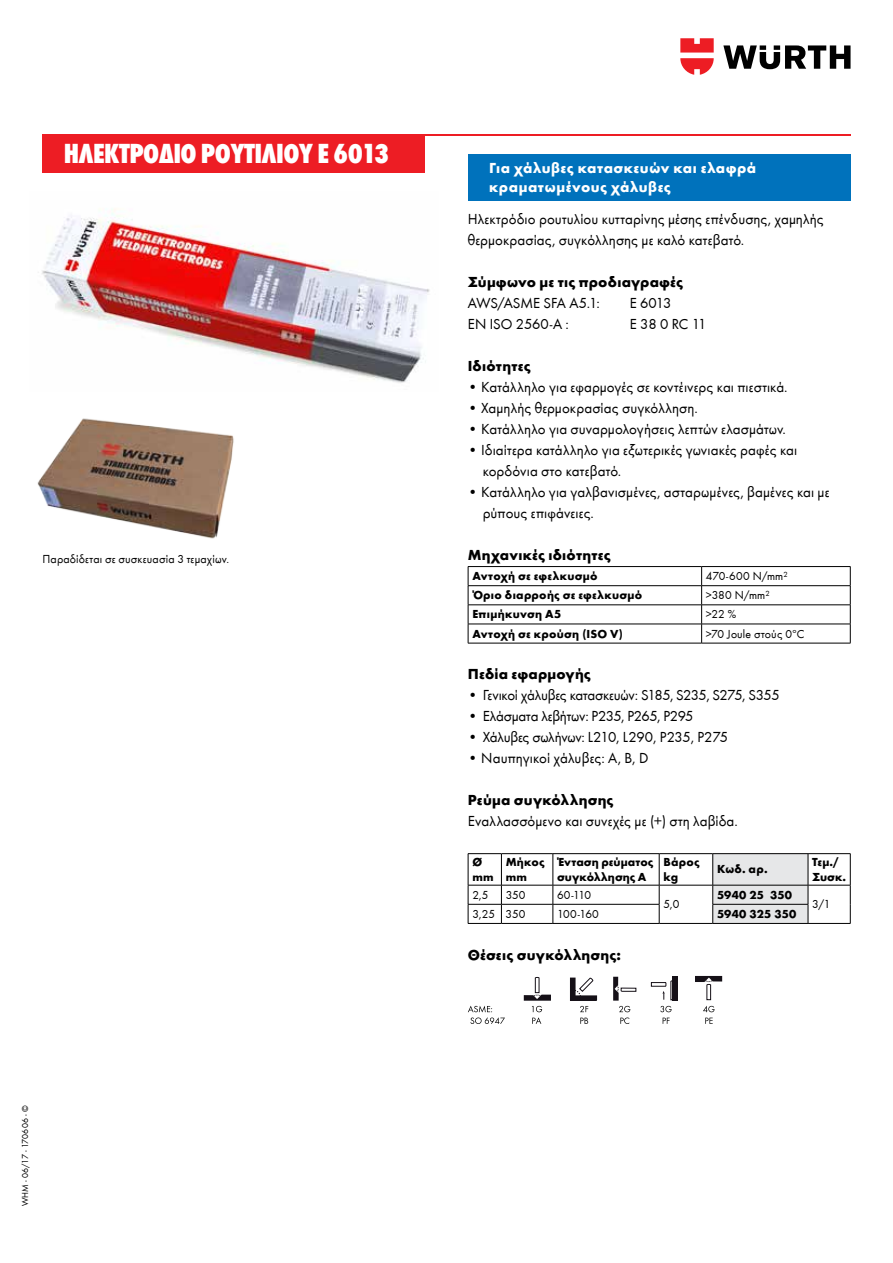
<style>
.page{position:relative;width:893px;height:1263px;background:#fff}
.page>*{position:absolute;margin:0;border:0;box-sizing:border-box;transform-origin:0 0}
.t1{font:28.5px "Wuerth Extra Bold Cond Caps";letter-spacing:-.02em;color:#fff}
.t2{font:15px/21px "Wuerth";letter-spacing:.005em;color:#000}
.t3{font:700 15px "Wuerth";letter-spacing:.015em;color:#000}
.t4{font:15px "Wuerth";letter-spacing:-.015em;color:#000}
.t5{font:700 15px/19.5px "Wuerth";letter-spacing:.035em;color:#fff}
.t6{font:15px "Wuerth";letter-spacing:-.025em;color:#000}
.t7{font:700 12px/15px "Wuerth";letter-spacing:.02em;color:#000}
.t8{font:12px "Wuerth";letter-spacing:.015em;color:#000}
.t9{font:9px "Wuerth";letter-spacing:.025em;color:#000}
</style>
<div class="page">
<svg style="left:723px;top:45px;width:127px;height:24px"></svg>
<svg style="left:680px;top:38px;width:34px;height:37px"></svg>
<hr style="left:43px;top:134px;width:807px;height:1px;background:#ed1d24">
<div style="left:43px;top:135px;width:382px;height:38px;background:#ed1d24"></div>
<div style="left:468px;top:154px;width:382px;height:47px;background:#0072bc"></div>
<hr style="left:468px;top:566px;width:234px;height:1px;background:#000">
<hr style="left:702px;top:566px;width:148px;height:1px;background:#000">
<hr style="left:468px;top:585px;width:234px;height:1px;background:#000">
<hr style="left:702px;top:585px;width:148px;height:1px;background:#000">
<hr style="left:468px;top:604px;width:234px;height:1px;background:#000">
<hr style="left:702px;top:604px;width:148px;height:1px;background:#000">
<hr style="left:468px;top:624px;width:234px;height:1px;background:#000">
<svg style="left:468px;top:567px;width:1px;height:76px"></svg>
<hr style="left:702px;top:624px;width:148px;height:1px;background:#000">
<svg style="left:701px;top:567px;width:1px;height:76px"></svg>
<svg style="left:850px;top:567px;width:1px;height:76px"></svg>
<hr style="left:468px;top:643px;width:234px;height:1px;background:#000">
<hr style="left:702px;top:643px;width:148px;height:1px;background:#000">
<hr style="left:468px;top:853px;width:33px;height:1px;background:#000">
<hr style="left:468px;top:854px;width:1px;height:31px;background:#000">
<hr style="left:501px;top:853px;width:52px;height:1px;background:#000">
<hr style="left:501px;top:854px;width:1px;height:31px;background:#000">
<hr style="left:553px;top:853px;width:106px;height:1px;background:#000">
<hr style="left:553px;top:854px;width:1px;height:31px;background:#000">
<hr style="left:659px;top:853px;width:54px;height:1px;background:#000">
<hr style="left:659px;top:854px;width:1px;height:31px;background:#000">
<hr style="left:713px;top:853px;width:95px;height:1px;background:#000">
<hr style="left:808px;top:853px;width:42px;height:1px;background:#000">
<hr style="left:850px;top:854px;width:1px;height:31px;background:#000">
<hr style="left:468px;top:885px;width:33px;height:1px;background:#000">
<hr style="left:501px;top:885px;width:52px;height:1px;background:#000">
<hr style="left:553px;top:885px;width:106px;height:1px;background:#000">
<hr style="left:659px;top:885px;width:54px;height:1px;background:#000">
<hr style="left:808px;top:885px;width:42px;height:1px;background:#000">
<hr style="left:468px;top:904px;width:33px;height:1px;background:#000">
<svg style="left:468px;top:885px;width:1px;height:38px"></svg>
<hr style="left:501px;top:904px;width:52px;height:1px;background:#000">
<svg style="left:501px;top:885px;width:1px;height:38px"></svg>
<hr style="left:553px;top:904px;width:106px;height:1px;background:#000">
<svg style="left:553px;top:885px;width:1px;height:38px"></svg>
<svg style="left:659px;top:885px;width:1px;height:38px"></svg>
<svg style="left:712px;top:854px;width:97px;height:69px;background:#dadbdb"></svg>
<svg style="left:850px;top:885px;width:1px;height:38px"></svg>
<hr style="left:468px;top:923px;width:33px;height:1px;background:#000">
<hr style="left:501px;top:923px;width:52px;height:1px;background:#000">
<hr style="left:553px;top:923px;width:106px;height:1px;background:#000">
<hr style="left:659px;top:923px;width:54px;height:1px;background:#000">
<hr style="left:713px;top:923px;width:95px;height:1px;background:#000">
<hr style="left:808px;top:923px;width:42px;height:1px;background:#000">
<img style="left:38px;top:209px;width:392px;height:174px">
<img style="left:37px;top:418px;width:197px;height:121px">
<svg style="left:651px;top:976px;width:71px;height:36px"></svg>
<svg style="left:468px;top:1005px;width:37px;height:19px"></svg>
<svg style="left:524px;top:977px;width:73px;height:47px"></svg>
<svg style="left:613px;top:977px;width:24px;height:47px"></svg>
<svg style="left:663px;top:1018px;width:7px;height:6px"></svg>
<svg style="left:705px;top:1018px;width:8px;height:6px"></svg>
<h1 class="t1" style="left:64px;top:134px;width:327px">ΗΛΕΚΤΡΟΔΙΟ ΡΟΥΤΙΛΙΟΥ Ε 6013</h1>
<p class="t8" style="left:43px;top:551px;width:188px">Παραδίδεται σε συσκευασία 3 τεμαχίων.</p>
<p class="t9" style="left:19px;top:1206px;width:102px;rotate:-90deg">WHM - 06/17 - 170606 - ©</p>
<p class="t5" style="left:489px;top:157px;width:269px">Για χάλυβες κατασκευών και ελαφρά κραματωμένους χάλυβες</p>
<p class="t2" style="left:468px;top:208px;width:357px">Ηλεκτρόδιο ρουτυλίου κυτταρίνης μέσης επένδυσης, χαμηλής θερμοκρασίας, συγκόλλησης με καλό κατεβατό.</p>
<p class="t3" style="left:468px;top:271px;width:217px">Σύμφωνο με τις προδιαγραφές</p>
<p class="t2" style="left:468px;top:292px;width:134px">AWS/ASME SFA A5.1:</p>
<p class="t2" style="left:630px;top:292px;width:43px">E 6013</p>
<p class="t2" style="left:468px;top:313px;width:103px">EN ISO 2560-A :</p>
<p class="t2" style="left:630px;top:313px;width:78px">E 38 0 RC 11</p>
<p class="t3" style="left:468px;top:355px;width:64px">Ιδιότητες</p>
<p class="t2" style="left:468px;top:376px;width:321px">• Κατάλληλο για εφαρμογές σε κοντέινερς και πιεστικά.</p>
<p class="t2" style="left:468px;top:397px;width:232px">• Χαμηλής θερμοκρασίας συγκόλληση.</p>
<p class="t2" style="left:468px;top:418px;width:320px">• Κατάλληλο για συναρμολογήσεις λεπτών ελασμάτων.</p>
<p class="t2" style="left:483px;top:439px;width:316px;text-indent:-15px">• Ιδιαίτερα κατάλληλο για εξωτερικές γωνιακές ραφές και κορδόνια στο κατεβατό.</p>
<p class="t2" style="left:483px;top:481px;width:348px;text-indent:-15px">• Κατάλληλο για γαλβανισμένες, ασταρωμένες, βαμένες και με ρύπους επιφάνειες.</p>
<p class="t3" style="left:468px;top:544px;width:145px">Μηχανικές ιδιότητες</p>
<p class="t7" style="left:472px;top:568px;width:127px">Αντοχή σε εφελκυσμό</p>
<p class="t8" style="left:706px;top:568px;width:83px">470-600 N/mm<sup>2</sup></p>
<p class="t7" style="left:472px;top:587px;width:171px">Όριο διαρροής σε εφελκυσμό</p>
<p class="t8" style="left:706px;top:587px;width:65px">&gt;380 N/mm<sup>2</sup></p>
<p class="t7" style="left:472px;top:606px;width:90px">Επιμήκυνση Α5</p>
<p class="t8" style="left:706px;top:606px;width:32px">&gt;22 %</p>
<p class="t7" style="left:472px;top:625px;width:152px">Αντοχή σε κρούση (ISO V)</p>
<p class="t8" style="left:706px;top:625px;width:100px">&gt;70 Joule στούς 0ºC</p>
<p class="t3" style="left:468px;top:663px;width:125px">Πεδία εφαρμογής</p>
<p class="t6" style="left:468px;top:685px;width:313px">• Γενικοί χάλυβες κατασκευών: S185, S235, S275, S355</p>
<p class="t4" style="left:468px;top:706px;width:227px">• Ελάσματα λεβήτων: P235, P265, P295</p>
<p class="t4" style="left:468px;top:727px;width:262px">• Χάλυβες σωλήνων: L210, L290, P235, P275</p>
<p class="t2" style="left:468px;top:747px;width:182px">• Nαυπηγικοί χάλυβες: A, B, D</p>
<p class="t3" style="left:468px;top:789px;width:147px">Ρεύμα συγκόλλησης</p>
<p class="t2" style="left:468px;top:810px;width:271px">Εναλλασσόμενο και συνεχές με (+) στη λαβίδα.</p>
<p class="t7" style="left:472px;top:853px;width:23px">Ø mm</p>
<p class="t7" style="left:506px;top:853px;width:41px">Μήκος mm</p>
<p class="t7" style="left:557px;top:853px;width:98px">Ένταση ρεύματος συγκόλλησης A</p>
<p class="t7" style="left:663px;top:853px;width:38px">Βάρος kg</p>
<p class="t7" style="left:717px;top:861px;width:52px">Κωδ. αρ.</p>
<p class="t7" style="left:812px;top:853px;width:35px">Τεμ./<br>Συσκ.</p>
<p class="t8" style="left:472px;top:886px;width:18px">2,5</p>
<p class="t8" style="left:506px;top:886px;width:21px">350</p>
<p class="t8" style="left:557px;top:886px;width:36px">60-110</p>
<p class="t8" style="left:663px;top:896px;width:17px">5,0</p>
<p class="t7" style="left:717px;top:886px;width:77px">5940 25 350</p>
<p class="t8" style="left:812px;top:896px;width:20px">3/1</p>
<p class="t8" style="left:472px;top:906px;width:55px">3,25 350</p>
<p class="t8" style="left:557px;top:906px;width:43px">100-160</p>
<p class="t7" style="left:717px;top:905px;width:81px">5940 325 350</p>
<p class="t3" style="left:468px;top:944px;width:155px">Θέσεις συγκόλλησης:</p>
</div>
